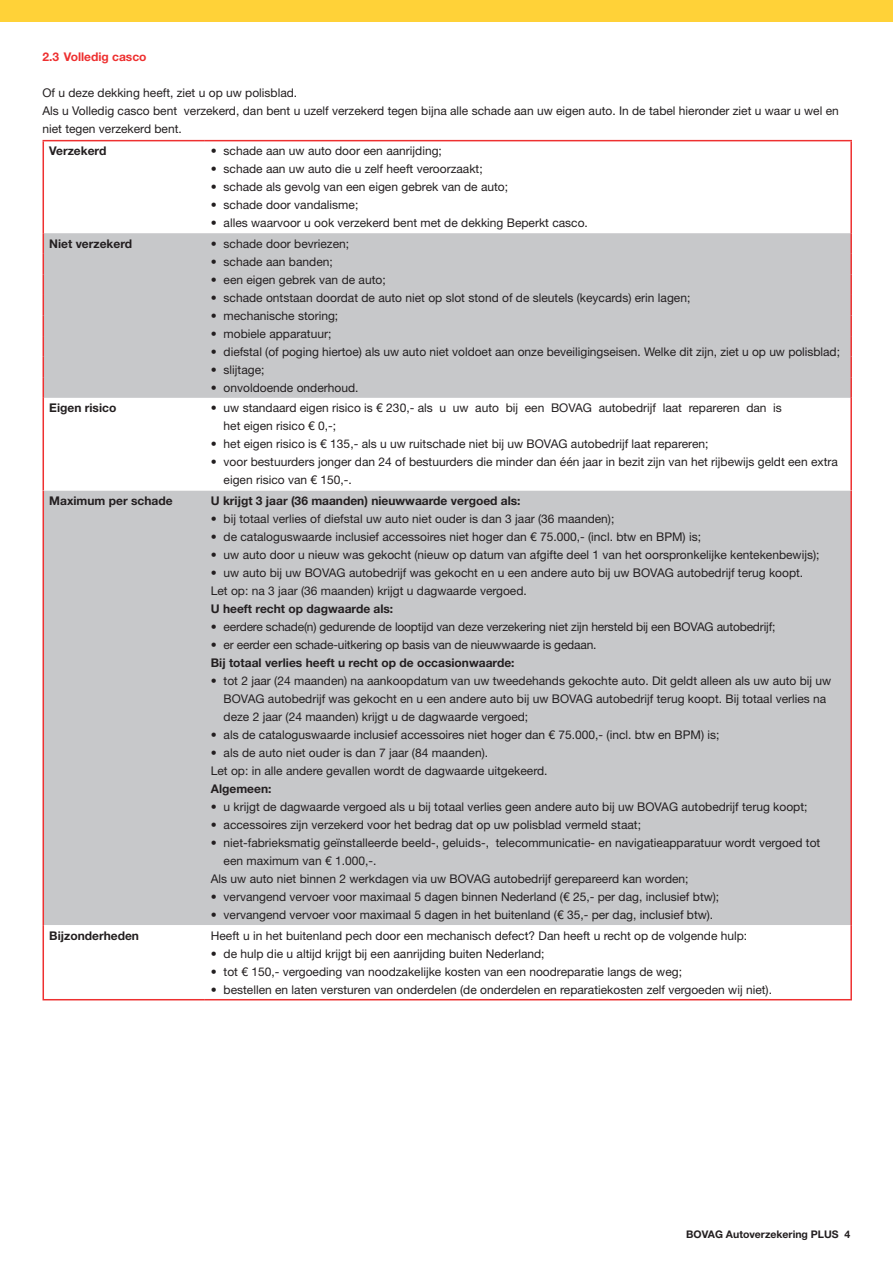
<style>
.page{position:relative;width:893px;height:1263px;background:#fff}
.page>*{position:absolute;margin:0;border:0;box-sizing:border-box;transform-origin:0 0}
.t1{font:12px/18px "Helvetica Neue LT Std";color:#231f20}
.t2{font:700 12px "Helvetica Neue LT Std";color:#231f20}
.t3{font:700 12px "Helvetica Neue LT Std";color:#ee3030}
.t4{font:700 10.5px "Helvetica Neue LT Std";color:#231f20}
</style>
<div class="page">
<div style="left:0;top:0;width:893px;height:21px;background:#ffd238"></div>
<div style="left:44px;top:490px;width:806px;height:435px;background:#c7c8ca"></div>
<hr style="left:43px;top:490px;width:1px;height:435px;background:#ee3030">
<hr style="left:43px;top:925px;width:1px;height:74px;background:#ee3030">
<hr style="left:43px;top:999px;width:162px;height:1px;background:#ee3030">
<hr style="left:850px;top:925px;width:2px;height:74px;background:#ee3030">
<hr style="left:205px;top:999px;width:647px;height:1px;background:#ee3030">
<hr style="left:850px;top:490px;width:2px;height:435px;background:#ee3030">
<div style="left:44px;top:233px;width:806px;height:165px;background:#c7c8ca"></div>
<hr style="left:43px;top:141px;width:1px;height:92px;background:#ee3030">
<hr style="left:43px;top:140px;width:162px;height:1px;background:#ee3030">
<hr style="left:205px;top:140px;width:647px;height:1px;background:#ee3030">
<hr style="left:850px;top:141px;width:2px;height:92px;background:#ee3030">
<hr style="left:43px;top:398px;width:1px;height:92px;background:#ee3030">
<hr style="left:850px;top:398px;width:2px;height:92px;background:#ee3030">
<svg style="left:43px;top:233px;width:1px;height:165px"></svg>
<hr style="left:850px;top:233px;width:2px;height:21px;background:#ee3030">
<hr style="left:850px;top:254px;width:2px;height:20px;background:#ee3030">
<hr style="left:850px;top:274px;width:2px;height:21px;background:#ee3030">
<hr style="left:850px;top:295px;width:2px;height:20px;background:#ee3030">
<hr style="left:850px;top:315px;width:2px;height:21px;background:#ee3030">
<hr style="left:850px;top:336px;width:2px;height:21px;background:#ee3030">
<hr style="left:850px;top:357px;width:2px;height:20px;background:#ee3030">
<hr style="left:850px;top:377px;width:2px;height:21px;background:#ee3030">
<p class="t3" style="left:43px;top:49px;width:106px">2.3 Volledig casco</p>
<p class="t1" style="left:43px;top:83px;width:798px">Of u deze dekking heeft, ziet u op uw polisblad.<br>Als u Volledig casco bent verzekerd, dan bent u uzelf verzekerd tegen bijna alle schade aan uw eigen auto. In de tabel hieronder ziet u waar u wel en niet tegen verzekerd bent.</p>
<p class="t2" style="left:49px;top:144px;width:59px">Verzekerd</p>
<p class="t1" style="left:211px;top:142px;width:233px">• schade aan uw auto door een aanrijding;</p>
<p class="t1" style="left:211px;top:160px;width:273px">• schade aan uw auto die u zelf heeft veroorzaakt;</p>
<p class="t1" style="left:211px;top:178px;width:299px">• schade als gevolg van een eigen gebrek van de auto;</p>
<p class="t1" style="left:211px;top:196px;width:149px">• schade door vandalisme;</p>
<p class="t1" style="left:211px;top:214px;width:379px">• alles waarvoor u ook verzekerd bent met de dekking Beperkt casco.</p>
<p class="t2" style="left:49px;top:236px;width:84px">Niet verzekerd</p>
<p class="t1" style="left:211px;top:234px;width:140px">• schade door bevriezen;</p>
<p class="t1" style="left:211px;top:252px;width:123px">• schade aan banden;</p>
<p class="t1" style="left:211px;top:270px;width:176px">• een eigen gebrek van de auto;</p>
<p class="t1" style="left:211px;top:288px;width:481px">• schade ontstaan doordat de auto niet op slot stond of de sleutels (keycards) erin lagen;</p>
<p class="t1" style="left:211px;top:306px;width:129px">• mechanische storing;</p>
<p class="t1" style="left:211px;top:324px;width:122px">• mobiele apparatuur;</p>
<p class="t1" style="left:211px;top:342px;width:631px">• diefstal (of poging hiertoe) als uw auto niet voldoet aan onze beveiligingseisen. Welke dit zijn, ziet u op uw polisblad;</p>
<p class="t1" style="left:211px;top:360px;width:55px">• slijtage;</p>
<p class="t1" style="left:211px;top:378px;width:149px">• onvoldoende onderhoud.</p>
<p class="t2" style="left:49px;top:401px;width:69px">Eigen risico</p>
<p class="t1" style="left:224px;top:399px;width:560px;text-indent:-13px">• uw standaard eigen risico is € 230,- als u uw auto bij een BOVAG autobedrijf laat repareren dan is het eigen risico € 0,-;</p>
<p class="t1" style="left:211px;top:435px;width:499px">• het eigen risico is € 135,- als u uw ruitschade niet bij uw BOVAG autobedrijf laat repareren;</p>
<p class="t1" style="left:224px;top:453px;width:616px;text-indent:-13px">• voor bestuurders jonger dan 24 of bestuurders die minder dan één jaar in bezit zijn van het rijbewijs geldt een extra eigen risico van € 150,-.</p>
<p class="t2" style="left:49px;top:493px;width:125px">Maximum per schade</p>
<p class="t2" style="left:211px;top:493px;width:311px">U krijgt 3 jaar (36 maanden) nieuwwaarde vergoed als:</p>
<p class="t1" style="left:211px;top:510px;width:405px">• bij totaal verlies of diefstal uw auto niet ouder is dan 3 jaar (36 maanden);</p>
<p class="t1" style="left:211px;top:528px;width:492px">• de cataloguswaarde inclusief accessoires niet hoger dan € 75.000,- (incl. btw en BPM) is;</p>
<p class="t1" style="left:211px;top:546px;width:610px">• uw auto door u nieuw was gekocht (nieuw op datum van afgifte deel 1 van het oorspronkelijke kentekenbewijs);</p>
<p class="t1" style="left:211px;top:564px;width:594px">• uw auto bij uw BOVAG autobedrijf was gekocht en u een andere auto bij uw BOVAG autobedrijf terug koopt.<br>Let op: na 3 jaar (36 maanden) krijgt u dagwaarde vergoed.</p>
<p class="t2" style="left:211px;top:601px;width:184px">U heeft recht op dagwaarde als:</p>
<p class="t1" style="left:211px;top:618px;width:566px">• eerdere schade(n) gedurende de looptijd van deze verzekering niet zijn hersteld bij een BOVAG autobedrijf;</p>
<p class="t1" style="left:211px;top:636px;width:387px">• er eerder een schade-uitkering op basis van de nieuwwaarde is gedaan.</p>
<p class="t2" style="left:211px;top:655px;width:305px">Bij totaal verlies heeft u recht op de occasionwaarde:</p>
<p class="t1" style="left:224px;top:672px;width:609px;text-indent:-13px">• tot 2 jaar (24 maanden) na aankoopdatum van uw tweedehands gekochte auto. Dit geldt alleen als uw auto bij uw<br>BOVAG autobedrijf was gekocht en u een andere auto bij uw BOVAG autobedrijf terug koopt. Bij totaal verlies na deze 2 jaar (24 maanden) krijgt u de dagwaarde vergoed;</p>
<p class="t1" style="left:211px;top:726px;width:510px">• als de cataloguswaarde inclusief accessoires niet hoger dan € 75.000,- (incl. btw en BPM) is;</p>
<p class="t1" style="left:211px;top:744px;width:338px">• als de auto niet ouder is dan 7 jaar (84 maanden).<br>Let op: in alle andere gevallen wordt de dagwaarde uitgekeerd.</p>
<p class="t2" style="left:211px;top:781px;width:62px">Algemeen:</p>
<p class="t1" style="left:211px;top:798px;width:598px">• u krijgt de dagwaarde vergoed als u bij totaal verlies geen andere auto bij uw BOVAG autobedrijf terug koopt;</p>
<p class="t1" style="left:211px;top:816px;width:432px">• accessoires zijn verzekerd voor het bedrag dat op uw polisblad vermeld staat;</p>
<p class="t1" style="left:211px;top:834px;width:611px">• niet-fabrieksmatig geïnstalleerde beeld-, geluids-, telecommunicatie- en navigatieapparatuur wordt vergoed tot</p>
<p class="t1" style="left:224px;top:852px;width:154px">een maximum van € 1.000,-.</p>
<p class="t1" style="left:211px;top:870px;width:479px">Als uw auto niet binnen 2 werkdagen via uw BOVAG autobedrijf gerepareerd kan worden;</p>
<p class="t1" style="left:211px;top:888px;width:510px">• vervangend vervoer voor maximaal 5 dagen binnen Nederland (€ 25,- per dag, inclusief btw);</p>
<p class="t1" style="left:211px;top:906px;width:504px">• vervangend vervoer voor maximaal 5 dagen in het buitenland (€ 35,- per dag, inclusief btw).</p>
<p class="t2" style="left:49px;top:928px;width:91px">Bijzonderheden</p>
<p class="t1" style="left:211px;top:926px;width:538px">Heeft u in het buitenland pech door een mechanisch defect? Dan heeft u recht op de volgende hulp:</p>
<p class="t1" style="left:211px;top:944px;width:335px">• de hulp die u altijd krijgt bij een aanrijding buiten Nederland;</p>
<p class="t1" style="left:211px;top:962px;width:473px">• tot € 150,- vergoeding van noodzakelijke kosten van een noodreparatie langs de weg;</p>
<p class="t1" style="left:211px;top:980px;width:563px">• bestellen en laten versturen van onderdelen (de onderdelen en reparatiekosten zelf vergoeden wij niet).</p>
<p class="t4" style="left:686px;top:1228px;width:166px">BOVAG Autoverzekering PLUS 4</p>
</div>
